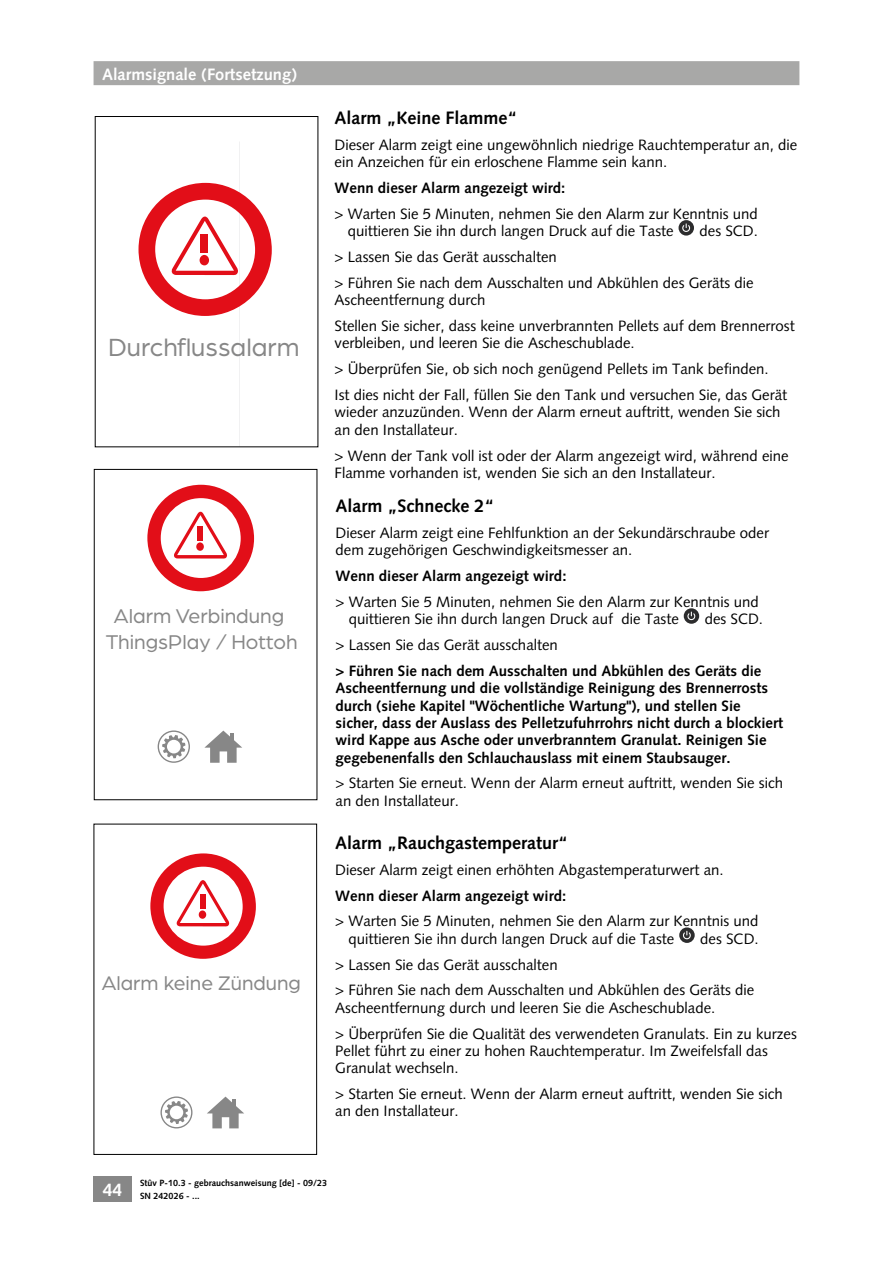
<style>
.page{position:relative;width:893px;height:1263px;background:#fff}
.page>*{position:absolute;margin:0;border:0;box-sizing:border-box;transform-origin:0 0}
.t1{font:26.55px "Arboria";color:#878787}
.t2{font:21.15px/25.5px "Arboria";color:#878787;text-align:center}
.t3{font:21px "Arboria";color:#878787}
.t4{font:700 18px "Syntax LT Std";color:#000}
.t5{font:700 16.5px "Syntax LT Std";color:#fff}
.t6{font:15px/17.2px "Syntax LT Std";color:#000}
.t7{font:700 15px/17.2px "Syntax LT Std";color:#000}
.t8{font:700 9px "Syntax LT Std";color:#000}
</style>
<div class="page">
<div style="left:94px;top:1176px;width:38px;height:26px;background:#878787"></div>
<div style="left:94px;top:61px;width:705px;height:24px;background:#a8a8a7"></div>
<svg style="left:679px;top:927px;width:16px;height:16px"></svg>
<div style="left:160px;top:1096px;width:32px;height:32px;border:1px solid #878787;border-radius:50%"></div>
<svg style="left:165px;top:1101px;width:23px;height:23px"></svg>
<svg style="left:150px;top:853px;width:106px;height:106px"></svg>
<div style="left:200px;top:894px;width:5px;height:15px;background:#e20e18"></div>
<div style="left:199px;top:910px;width:7px;height:9px;background:#e20e18;border-radius:50%"></div>
<svg style="left:207px;top:1096px;width:37px;height:32px"></svg>
<div style="left:94px;top:824px;width:223px;height:331px;border:1px solid #000"></div>
<svg style="left:678px;top:220px;width:16px;height:16px"></svg>
<svg style="left:138px;top:183px;width:134px;height:133px"></svg>
<div style="left:201px;top:235px;width:7px;height:18px;background:#e20e18"></div>
<div style="left:200px;top:255px;width:9px;height:10px;background:#e20e18;border-radius:50%"></div>
<svg style="left:684px;top:608px;width:15px;height:16px"></svg>
<div style="left:158px;top:730px;width:32px;height:33px;border:1px solid #878787;border-radius:50%"></div>
<svg style="left:162px;top:735px;width:23px;height:23px"></svg>
<svg style="left:147px;top:485px;width:107px;height:106px"></svg>
<div style="left:197px;top:526px;width:6px;height:15px;background:#e20e18"></div>
<div style="left:196px;top:542px;width:8px;height:9px;background:#e20e18;border-radius:50%"></div>
<svg style="left:204px;top:731px;width:38px;height:32px"></svg>
<p class="t5" style="left:102px;top:65px;width:196px">Alarmsignale (Fortsetzung)</p>
<h1 class="t1" style="left:108px;top:330px;width:193px">Durchflussalarm</h1>
<h2 class="t2" style="left:106px;top:602px;width:193px">Alarm Verbindung<br>ThingsPlay / Hottoh</h2>
<h3 class="t3" style="left:102px;top:970px;width:201px">Alarm keine Zündung</h3>
<p class="t4" style="left:335px;top:108px;width:185px">Alarm „Keine Flamme“</p>
<p class="t6" style="left:335px;top:136px;width:464px">Dieser Alarm zeigt eine ungewöhnlich niedrige Rauchtemperatur an, die ein Anzeichen für ein erloschene Flamme sein kann.</p>
<p class="t7" style="left:335px;top:179px;width:232px">Wenn dieser Alarm angezeigt wird:</p>
<p class="t6" style="left:348px;top:205px;width:412px;text-indent:-13px">&gt; Warten Sie 5 Minuten, nehmen Sie den Alarm zur Kenntnis und quittieren Sie ihn durch langen Druck auf die Taste</p>
<p class="t6" style="left:700px;top:223px;width:60px">des SCD.</p>
<p class="t6" style="left:335px;top:244px;width:421px;line-height:25.8px">&gt; Lassen Sie das Gerät ausschalten<br>&gt; Führen Sie nach dem Ausschalten und Abkühlen des Geräts die</p>
<p class="t6" style="left:335px;top:287px;width:462px;line-height:25.8px">Ascheentfernung durch<br>Stellen Sie sicher, dass keine unverbrannten Pellets auf dem Brennerrost</p>
<p class="t6" style="left:335px;top:330px;width:454px;line-height:25.8px">verbleiben, und leeren Sie die Ascheschublade.<br>&gt; Überprüfen Sie, ob sich noch genügend Pellets im Tank befinden.<br>Ist dies nicht der Fall, füllen Sie den Tank und versuchen Sie, das Gerät</p>
<p class="t6" style="left:335px;top:404px;width:447px">wieder anzuzünden. Wenn der Alarm erneut auftritt, wenden Sie sich an den Installateur.</p>
<p class="t6" style="left:335px;top:447px;width:456px">&gt; Wenn der Tank voll ist oder der Alarm angezeigt wird, während eine<br>Flamme vorhanden ist, wenden Sie sich an den Installateur.</p>
<p class="t4" style="left:336px;top:496px;width:161px">Alarm „Schnecke 2“</p>
<p class="t6" style="left:336px;top:524px;width:435px">Dieser Alarm zeigt eine Fehlfunktion an der Sekundärschraube oder dem zugehörigen Geschwindigkeitsmesser an.</p>
<p class="t7" style="left:336px;top:568px;width:232px">Wenn dieser Alarm angezeigt wird:</p>
<p class="t6" style="left:349px;top:593px;width:412px;text-indent:-13px">&gt; Warten Sie 5 Minuten, nehmen Sie den Alarm zur Kenntnis und quittieren Sie ihn durch langen Druck auf die Taste</p>
<p class="t6" style="left:705px;top:611px;width:60px">des SCD.</p>
<p class="t6" style="left:336px;top:637px;width:224px">&gt; Lassen Sie das Gerät ausschalten</p>
<p class="t7" style="left:336px;top:662px;width:449px">&gt; Führen Sie nach dem Ausschalten und Abkühlen des Geräts die Ascheentfernung und die vollständige Reinigung des Brennerrosts durch (siehe Kapitel "Wöchentliche Wartung"), und stellen Sie sicher, dass der Auslass des Pelletzufuhrrohrs nicht durch a blockiert wird Kappe aus Asche oder unverbranntem Granulat. Reinigen Sie gegebenenfalls den Schlauchauslass mit einem Staubsauger.</p>
<p class="t6" style="left:336px;top:775px;width:449px">&gt; Starten Sie erneut. Wenn der Alarm erneut auftritt, wenden Sie sich an den Installateur.</p>
<p class="t4" style="left:335px;top:832px;width:234px">Alarm „Rauchgastemperatur“</p>
<p class="t6" style="left:335px;top:861px;width:390px">Dieser Alarm zeigt einen erhöhten Abgastemperaturwert an.</p>
<p class="t7" style="left:335px;top:887px;width:232px">Wenn dieser Alarm angezeigt wird:</p>
<p class="t6" style="left:348px;top:913px;width:412px;text-indent:-13px">&gt; Warten Sie 5 Minuten, nehmen Sie den Alarm zur Kenntnis und quittieren Sie ihn durch langen Druck auf die Taste</p>
<p class="t6" style="left:700px;top:930px;width:60px">des SCD.</p>
<p class="t6" style="left:335px;top:951px;width:421px;line-height:25.8px">&gt; Lassen Sie das Gerät ausschalten<br>&gt; Führen Sie nach dem Ausschalten und Abkühlen des Geräts die</p>
<p class="t6" style="left:335px;top:994px;width:463px;line-height:25.8px">Ascheentfernung durch und leeren Sie die Ascheschublade.<br>&gt; Überprüfen Sie die Qualität des verwendeten Granulats. Ein zu kurzes</p>
<p class="t6" style="left:335px;top:1042px;width:434px">Pellet führt zu einer zu hohen Rauchtemperatur. Im Zweifelsfall das<br>Granulat wechseln.</p>
<p class="t6" style="left:335px;top:1085px;width:449px">&gt; Starten Sie erneut. Wenn der Alarm erneut auftritt, wenden Sie sich an den Installateur.</p>
<p class="t8" style="left:140px;top:1178px;width:189px">Stûv P-10.3 - gebrauchsanweisung [de] - 09/23</p>
<p class="t8" style="left:103px;top:1190px;width:98px"><sup>44</sup> SN 242026 - ...</p>
</div>
